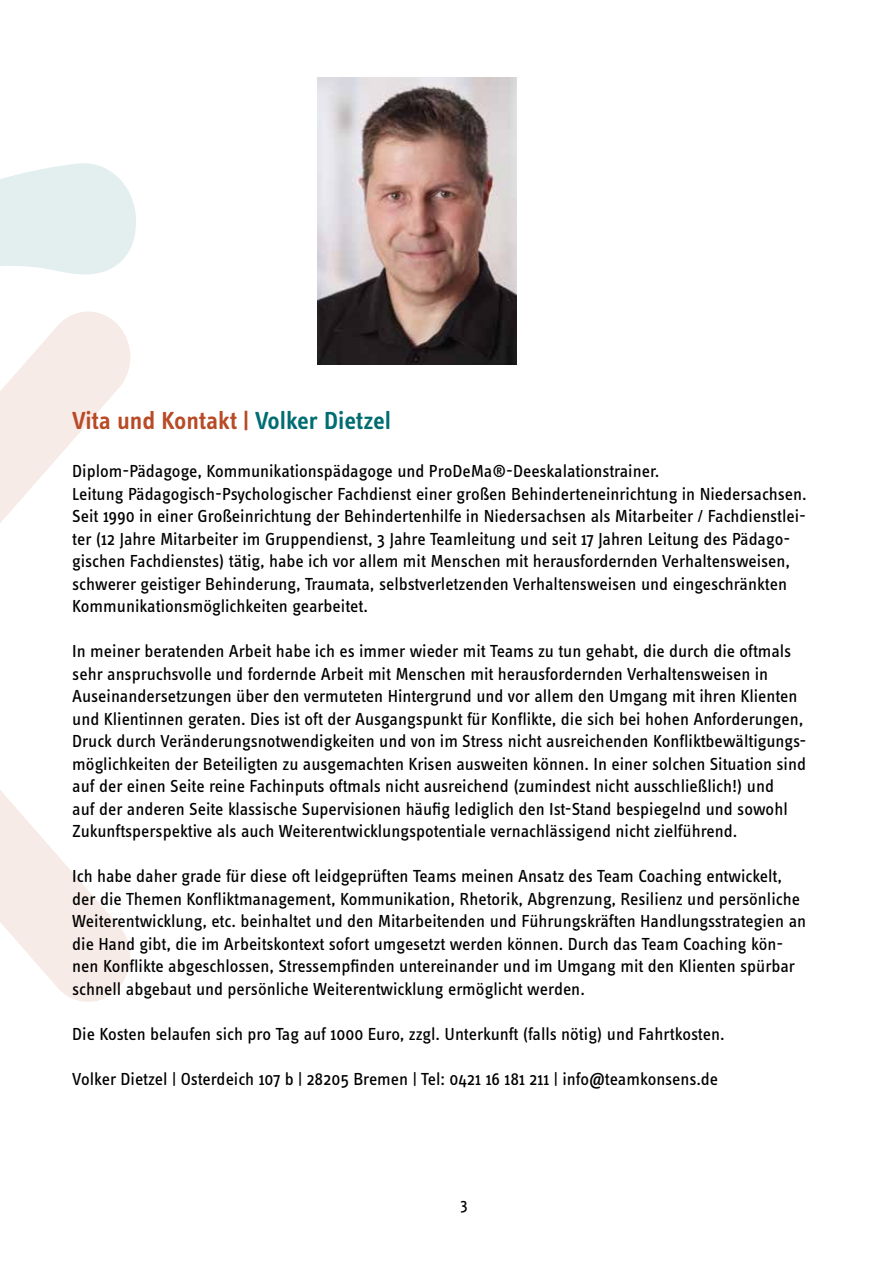
<style>
.page{position:relative;width:893px;height:1263px;background:#fff}
.page>*{position:absolute;margin:0;border:0;box-sizing:border-box;transform-origin:0 0}
.t1{font:600 25.5px "Info Text";letter-spacing:-.005em;color:#b84a26}
.t2{font:18px/22.5px "Info Text";color:#000}
.t3{font:16.5px "Info Text";color:#000}
.s1{color:#006d73}
</style>
<div class="page">
<svg style="left:0;top:163px;width:136px;height:839px"></svg>
<img style="left:317px;top:78px;width:199px;height:286px">
<h1 class="t1" style="left:72px;top:406px;width:320px">Vita und Kontakt | <span class="s1">Volker Dietzel</span></h1>
<p class="t2" style="left:72px;top:460px;width:736px">Diplom-Pädagoge, Kommunikationspädagoge und ProDeMa®-Deeskalationstrainer.<br>Leitung Pädagogisch-Psychologischer Fachdienst einer großen Behinderteneinrichtung in Niedersachsen.<br>Seit 1990 in einer Großeinrichtung der Behindertenhilfe in Niedersachsen als Mitarbeiter / Fachdienstlei&shy;ter (12 Jahre Mitarbeiter im Gruppendienst, 3 Jahre Teamleitung und seit 17 Jahren Leitung des Pädago&shy;gischen Fachdienstes) tätig, habe ich vor allem mit Menschen mit herausfordernden Verhaltensweisen, schwerer geistiger Behinderung, Traumata, selbstverletzenden Verhaltensweisen und eingeschränkten Kommunikationsmöglichkeiten gearbeitet.</p>
<p class="t2" style="left:72px;top:640px;width:736px">In meiner beratenden Arbeit habe ich es immer wieder mit Teams zu tun gehabt, die durch die oftmals sehr anspruchsvolle und fordernde Arbeit mit Menschen mit herausfordernden Verhaltensweisen in Auseinandersetzungen über den vermuteten Hintergrund und vor allem den Umgang mit ihren Klienten und Klientinnen geraten. Dies ist oft der Ausgangspunkt für Konflikte, die sich bei hohen Anforderungen, Druck durch Veränderungsnotwendigkeiten und von im Stress nicht ausreichenden Konfliktbewältigungs&shy;möglichkeiten der Beteiligten zu ausgemachten Krisen ausweiten können. In einer solchen Situation sind auf der einen Seite reine Fachinputs oftmals nicht ausreichend (zumindest nicht ausschließlich!) und<br>auf der anderen Seite klassische Supervisionen häufig lediglich den Ist-Stand bespiegelnd und sowohl Zukunftsperspektive als auch Weiterentwicklungspotentiale vernachlässigend nicht zielführend.</p>
<p class="t2" style="left:72px;top:865px;width:735px">Ich habe daher grade für diese oft leidgeprüften Teams meinen Ansatz des Team Coaching entwickelt, der die Themen Konfliktmanagement, Kommunikation, Rhetorik, Abgrenzung, Resilienz und persönliche Weiterentwicklung, etc. beinhaltet und den Mitarbeitenden und Führungskräften Handlungsstrategien an die Hand gibt, die im Arbeitskontext sofort umgesetzt werden können. Durch das Team Coaching kön&shy;nen Konflikte abgeschlossen, Stressempfinden untereinander und im Umgang mit den Klienten spürbar schnell abgebaut und persönliche Weiterentwicklung ermöglicht werden.</p>
<p class="t2" style="left:72px;top:1023px;width:654px">Die Kosten belaufen sich pro Tag auf 1000 Euro, zzgl. Unterkunft (falls nötig) und Fahrtkosten.</p>
<p class="t2" style="left:72px;top:1068px;width:647px">Volker Dietzel | Osterdeich 107 b | 28205 Bremen | Tel: 0421 16 181 211 | info@teamkonsens.de</p>
<p class="t3" style="left:460px;top:1195px;width:9px">3</p>
</div>
